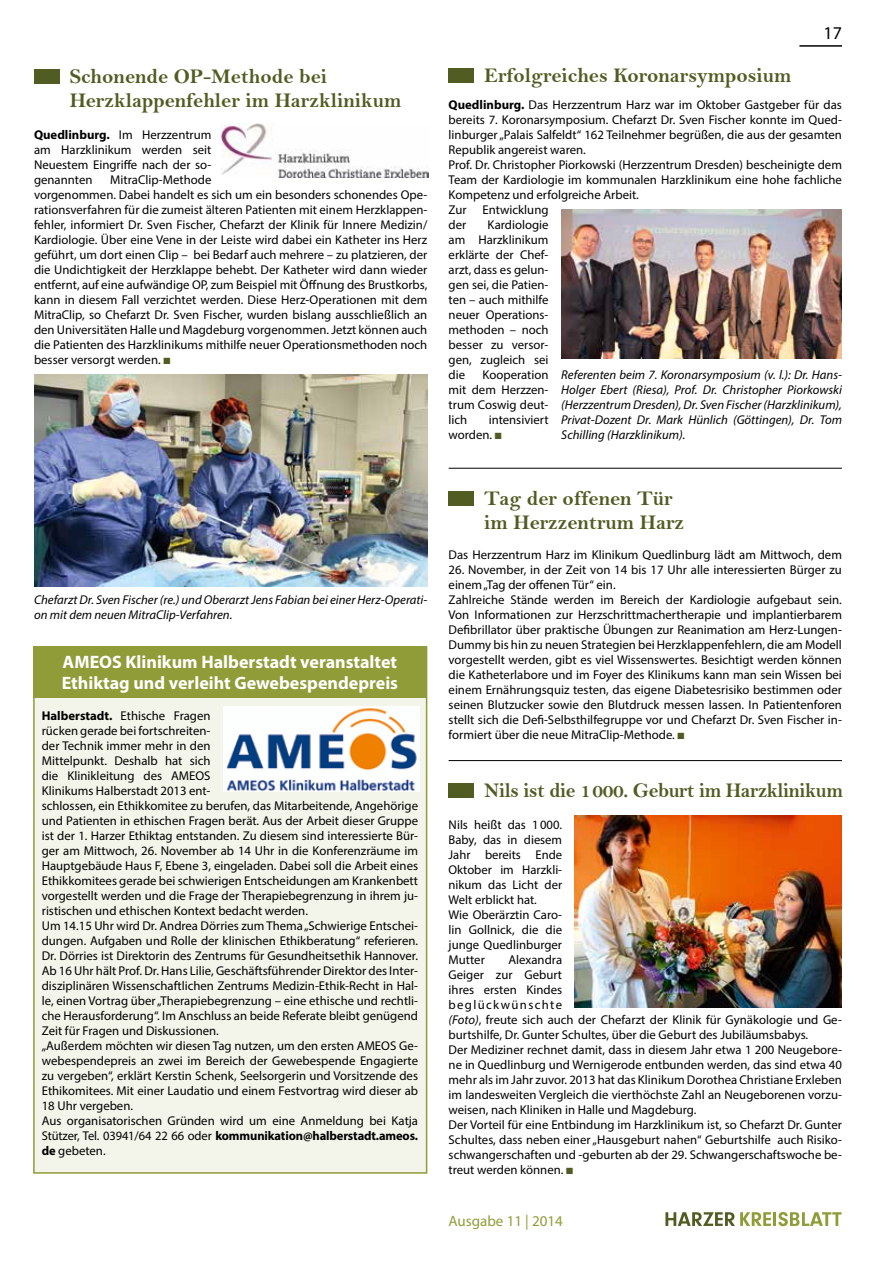
<style>
.page{position:relative;width:893px;height:1263px;background:#fff}
.page>*{position:absolute;margin:0;border:0;box-sizing:border-box;transform-origin:0 0}
.t1{font:21px/24px "Bell MT Bold";color:#515c23}
.t2{font:21px "Bell MT Bold";letter-spacing:-.02em;color:#515c23;scale:.96 1}
.t3{font:700 18px/21px "Myriad Pro";color:#fff}
.t4{font:18px "Myriad Pro";color:#000}
.t5{font:15px "Myriad Pro";color:#909c38}
.t6{font:12.75px/15px "Myriad Pro";color:#000}
.t7{font:italic 12.75px/15px "Myriad Pro";color:#000}
.s1{font-weight:700}
.s2{color:#515c23}
.s3{font-style:italic}
</style>
<div class="page">
<hr style="left:799px;top:45px;width:43px;height:2px;background:#000">
<svg style="left:665px;top:1212px;width:106px;height:14px"></svg>
<hr style="left:773px;top:1212px;width:3px;height:14px;background:#909c38">
<svg style="left:778px;top:1212px;width:63px;height:14px"></svg>
<div style="left:34px;top:69px;width:26px;height:15px;background:#515c23"></div>
<div style="left:449px;top:68px;width:25px;height:15px;background:#515c23"></div>
<div style="left:449px;top:491px;width:25px;height:15px;background:#515c23"></div>
<div style="left:449px;top:783px;width:25px;height:15px;background:#515c23"></div>
<img style="left:222px;top:123px;width:206px;height:54px">
<hr style="left:449px;top:468px;width:393px;height:1px;background:#000">
<hr style="left:449px;top:760px;width:393px;height:1px;background:#000">
<img style="left:575px;top:816px;width:267px;height:191px">
<img style="left:34px;top:375px;width:393px;height:211px">
<img style="left:561px;top:209px;width:281px;height:149px">
<div style="left:33px;top:646px;width:394px;height:528px;background:#f3f4ea;border:2px solid #909c38"></div>
<div style="left:33px;top:647px;width:393px;height:51px;background:#909c38"></div>
<img style="left:223px;top:707px;width:196px;height:85px">
<h2 class="t4" style="left:823px;top:22px;width:20px">17</h2>
<h1 class="t1" style="left:70px;top:64px;width:333px">Schonende OP-Methode bei<br>Herzklappenfehler im Harzklinikum</h1>
<h1 class="t1" style="left:484px;top:63px;width:309px">Erfolgreiches Koronarsymposium</h1>
<p class="t6" style="left:449px;top:97px;width:395px"><span class="s1">Quedlinburg.</span> Das Herzzentrum Harz war im Oktober Gastgeber für das bereits 7. Koronarsymposium. Chefarzt Dr. Sven Fischer konnte im Qued&shy;linburger „Palais Salfeldt“ 162 Teilnehmer begrüßen, die aus der gesamten Republik angereist waren.<br>Prof. Dr. Christopher Piorkowski (Herzzentrum Dresden) bescheinigte dem Team der Kardiologie im kommunalen Harzklinikum eine hohe fachliche Kompetenz und erfolgreiche Arbeit.<br>Zur Entwicklung<br>der</p>
<p class="t6" style="left:34px;top:127px;width:179px;text-align:justify"><span class="s1">Quedlinburg.</span> Im Herzzentrum am Harzklinikum werden seit Neuestem Eingriffe nach der so&shy;genannten</p>
<p class="t6" style="left:34px;top:172px;width:395px;text-indent:76px">MitraClip-Methode<br>vorgenommen. Dabei handelt es sich um ein besonders schonendes Ope&shy;rationsverfahren für die zumeist älteren Patienten mit einem Herzklappen&shy;fehler, informiert Dr. Sven Fischer, Chefarzt der Klinik für Innere Medizin/ Kardiologie. Über eine Vene in der Leiste wird dabei ein Katheter ins Herz geführt, um dort einen Clip – bei Bedarf auch mehrere – zu platzieren, der die Undichtigkeit der Herzklappe behebt. Der Katheter wird dann wieder entfernt, auf eine aufwändige OP, zum Beispiel mit Öffnung des Brustkorbs, kann in diesem Fall verzichtet werden. Diese Herz-Operationen mit dem MitraClip, so Chefarzt Dr. Sven Fischer, wurden bislang ausschließlich an den Universitäten Halle und Magdeburg vorgenommen. Jetzt können auch die Patienten des Harzklinikums mithilfe neuer Operationsmethoden noch besser versorgt werden. <span class="s2">■</span></p>
<p class="t6" style="left:449px;top:217px;width:101px;text-align:justify;text-indent:39px">Kardiologie am Harzklinikum erklärte der Chef&shy;arzt, dass es gelun&shy;gen sei, die Patien&shy;ten – auch mithilfe neuer Operations&shy;methoden – noch besser zu versor&shy;gen, zugleich sei die</p>
<p class="t7" style="left:561px;top:367px;width:282px;text-align:justify">Referenten beim 7. Koronarsymposium (v. l.): Dr. Hans-Holger Ebert (Riesa), Prof. Dr. Christopher Piorkowski (Herzzentrum Dresden), Dr. Sven Fischer (Harzklinikum), Privat-Dozent Dr. Mark Hünlich (Göttingen), Dr. Tom Schilling (Harzklinikum).</p>
<p class="t6" style="left:449px;top:367px;width:101px;text-align:justify;text-indent:34px">Kooperation mit dem Herzzen&shy;trum Coswig deut&shy;lich</p>
<p class="t6" style="left:449px;top:412px;width:101px;text-indent:40px">intensiviert worden. <span class="s2">■</span></p>
<p class="t7" style="left:34px;top:592px;width:395px">Chefarzt Dr. Sven Fischer (re.) und Oberarzt Jens Fabian bei einer Herz-Operati&shy;on mit dem neuen MitraClip-Verfahren.</p>
<h2 class="t3" style="left:62px;top:651px;width:338px">AMEOS Klinikum Halberstadt veranstaltet<br>Ethiktag und verleiht Gewebespendepreis</h2>
<p class="t6" style="left:42px;top:708px;width:378px"><span class="s1">Halberstadt.</span> Ethische Fragen<br>rücken gerade bei fortschreiten-<br>der Technik immer mehr in den<br>Mittelpunkt. Deshalb hat sich<br>die Klinikleitung des AMEOS<br>Klinikums Halberstadt 2013 ent-<br>schlossen, ein Ethikkomitee zu berufen, das Mitarbeitende, Angehörige und Patienten in ethischen Fragen berät. Aus der Arbeit dieser Gruppe ist der 1. Harzer Ethiktag entstanden. Zu diesem sind interessierte Bür&shy;ger am Mittwoch, 26. November ab 14 Uhr in die Konferenzräume im Hauptgebäude Haus F, Ebene 3, eingeladen. Dabei soll die Arbeit eines Ethikkomitees gerade bei schwierigen Entscheidungen am Krankenbett vorgestellt werden und die Frage der Therapiebegrenzung in ihrem ju&shy;ristischen und ethischen Kontext bedacht werden.<br>Um 14.15 Uhr wird Dr. Andrea Dörries zum Thema „Schwierige Entschei&shy;dungen. Aufgaben und Rolle der klinischen Ethikberatung“ referieren.<br>Dr. Dörries ist Direktorin des Zentrums für Gesundheitsethik Hannover.<br>Ab 16 Uhr hält Prof. Dr. Hans Lilie, Geschäftsführender Direktor des Inter&shy;disziplinären Wissenschaftlichen Zentrums Medizin-Ethik-Recht in Hal&shy;le, einen Vortrag über „Therapiebegrenzung – eine ethische und rechtli&shy;che Herausforderung“. Im Anschluss an beide Referate bleibt genügend Zeit für Fragen und Diskussionen.<br>„Außerdem möchten wir diesen Tag nutzen, um den ersten AMEOS Ge&shy;webespendepreis an zwei im Bereich der Gewebespende Engagierte zu vergeben“, erklärt Kerstin Schenk, Seelsorgerin und Vorsitzende des Ethikomitees. Mit einer Laudatio und einem Festvortrag wird dieser ab 18 Uhr vergeben.<br>Aus organisatorischen Gründen wird um eine Anmeldung bei Katja Stützer, Tel. 03941/64 22 66 oder <span class="s1">kommunikation@halberstadt.ameos. de</span> gebeten.</p>
<h1 class="t1" style="left:484px;top:486px;width:201px">Tag der offenen Tür im Herzzentrum Harz</h1>
<p class="t6" style="left:449px;top:547px;width:395px">Das Herzzentrum Harz im Klinikum Quedlinburg lädt am Mittwoch, dem</p>
<p class="t6" style="left:449px;top:562px;width:395px">26. November, in der Zeit von 14 bis 17 Uhr alle interessierten Bürger zu einem „Tag der offenen Tür“ ein.<br>Zahlreiche Stände werden im Bereich der Kardiologie aufgebaut sein.<br>Von Informationen zur Herzschrittmachertherapie und implantierbarem Defibrillator über praktische Übungen zur Reanimation am Herz-Lungen-Dummy bis hin zu neuen Strategien bei Herzklappenfehlern, die am Modell vorgestellt werden, gibt es viel Wissenswertes. Besichtigt werden können die Katheterlabore und im Foyer des Klinikums kann man sein Wissen bei einem Ernährungsquiz testen, das eigene Diabetesrisiko bestimmen oder seinen Blutzucker sowie den Blutdruck messen lassen. In Patientenforen stellt sich die Defi-Selbsthilfegruppe vor und Chefarzt Dr. Sven Fischer in&shy;formiert über die neue MitraClip-Methode. <span class="s2">■</span></p>
<h1 class="t2" style="left:484px;top:778px;width:375px">Nils ist die 1000. Geburt im Harzklinikum</h1>
<p class="t6" style="left:449px;top:817px;width:115px">Nils heißt das 1000.<br>Baby, das in diesem<br>Jahr bereits Ende<br>Oktober im Harzkli&shy;nikum das Licht der<br>Welt erblickt hat.<br>Wie Oberärztin Caro&shy;lin Gollnick, die die junge Quedlinburger<br>Mutter</p>
<p class="t6" style="left:449px;top:952px;width:395px;text-indent:60px">Alexandra<br>Geiger zur Geburt<br>ihres ersten Kindes<br>beglückwünschte<br><span class="s3">(Foto)</span>, freute sich auch der Chefarzt der Klinik für Gynäkologie und Ge&shy;burtshilfe, Dr. Gunter Schultes, über die Geburt des Jubiläumsbabys.<br>Der Mediziner rechnet damit, dass in diesem Jahr etwa 1 200 Neugebore&shy;ne in Quedlinburg und Wernigerode entbunden werden, das sind etwa 40 mehr als im Jahr zuvor. 2013 hat das Klinikum Dorothea Christiane Erxleben im landesweiten Vergleich die vierthöchste Zahl an Neugeborenen vorzu&shy;weisen, nach Kliniken in Halle und Magdeburg.<br>Der Vorteil für eine Entbindung im Harzklinikum ist, so Chefarzt Dr. Gunter Schultes, dass neben einer „Hausgeburt nahen“ Geburtshilfe auch Risiko&shy;schwangerschaften und -geburten ab der 29. Schwangerschaftswoche be&shy;treut werden können. <span class="s2">■</span></p>
<p class="t5" style="left:449px;top:1211px;width:116px">Ausgabe 11 | 2014</p>
</div>
